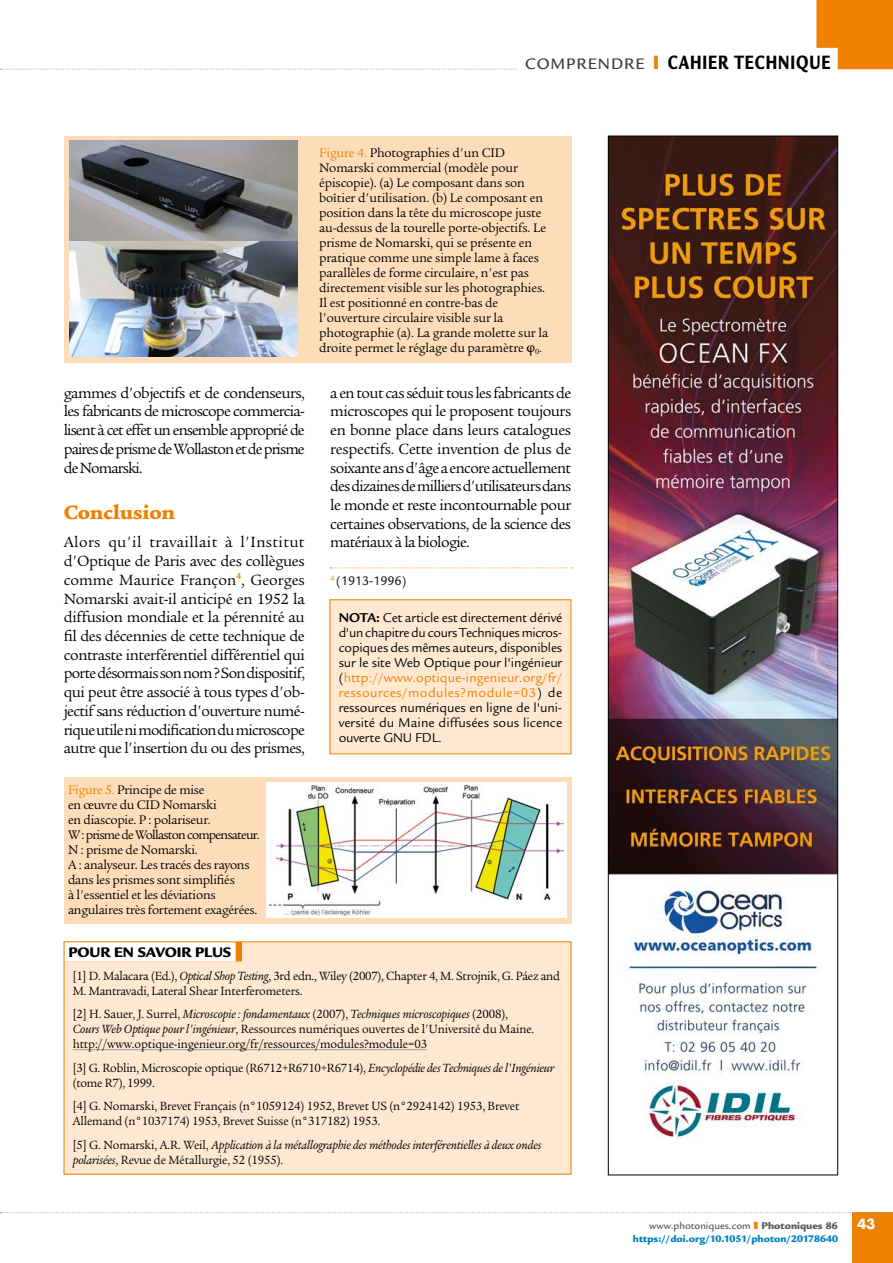
<style>
.page{position:relative;width:893px;height:1263px;background:#fff}
.page>*{position:absolute;margin:0;border:0;box-sizing:border-box;transform-origin:0 0}
.t1{font:900 21px "Legacy Sans";letter-spacing:.06em;color:#000;scale:.72 1}
.t2{font:900 21px "Legacy Serif";letter-spacing:-.01em;color:#f08100}
.t3{font:500 16.5px "Legacy Sans";letter-spacing:.06em;color:#3c3c3b}
.t4{font:16.05px/18.8px "Legacy Serif";letter-spacing:-.04em;color:#000;text-align:justify}
.t5{font:900 15px "Legacy Sans";letter-spacing:-.01em;color:#000}
.t6{font:13.95px/15px "Legacy Sans";color:#000;text-align:justify}
.t7{font:13.5px/15px "Legacy Serif";letter-spacing:-.01em;color:#000}
.t8{font:13.5px "Legacy Sans";letter-spacing:-.01em;color:#000}
.t9{font:700 13.5px "Futura Std";color:#fff}
.t10{font:12.9px/15px "Legacy Serif";letter-spacing:-.01em;color:#000;scale:.96 1}
.t11{font:italic 12.9px/15px "Legacy Serif";letter-spacing:-.01em;color:#000;scale:.96 1}
.t12{font:900 10.5px "Legacy Sans";color:#0081c3}
.t13{font:500 10.5px "Legacy Sans";color:#575756}
.s1{color:#f08100}
.s2{font-family:"Minion Pro";font-size:15px}
.s3{font-weight:700}
.s4{font-style:italic}
.s5{font-style:normal}
.s6{font-weight:900}
</style>
<div class="page">
<svg style="left:1px;top:0;width:892px;height:70px"></svg>
<div style="left:853px;top:1213px;width:40px;height:50px;background:#f08100"></div>
<svg style="left:0;top:1212px;width:893px;height:1px"></svg>
<img style="left:610px;top:138px;width:226px;height:1001px">
<div style="left:608px;top:136px;width:230px;height:1039px;border:1px solid #000"></div>
<div style="left:64px;top:136px;width:507px;height:226px;background:#fddcba"></div>
<img style="left:69px;top:141px;width:229px;height:100px">
<img style="left:69px;top:241px;width:229px;height:116px">
<div style="left:64px;top:777px;width:507px;height:146px;background:#fddcba"></div>
<div style="left:267px;top:782px;width:300px;height:136px;background:#fff"></div>
<img style="left:270px;top:785px;width:293px;height:130px">
<div style="left:330px;top:600px;width:241px;height:154px;background:#fee8d2"></div>
<svg style="left:331px;top:568px;width:241px;height:1px"></svg>
<div style="left:64px;top:942px;width:507px;height:232px;background:#fee8d2"></div>
<div style="left:64px;top:942px;width:178px;height:19px;background:#f08100"></div>
<div style="left:64px;top:942px;width:172px;height:19px;background:#fff"></div>
<hr style="left:73px;top:1049px;width:354px;height:1px;background:#9d9d9c">
<p class="t3" style="left:525px;top:55px;width:64px">Comprendre</p>
<h1 class="t1" style="left:653px;top:50px;width:248px"><span class="s1">I</span> CAHIER TECHNIQUE</h1>
<p class="t4" style="left:64px;top:383px;width:242px">gammes d'objectifs et de condenseurs, les fabricants de microscope commercia&shy;lisent à cet effet un ensemble approprié de paires de prisme de Wollaston et de prisme de Nomarski.</p>
<h1 class="t2" style="left:64px;top:500px;width:113px">Conclusion</h1>
<p class="t4" style="left:64px;top:533px;width:243px">Alors qu'il travaillait à l'Institut d'Optique de Paris avec des collègues comme Maurice Françon<sup>4</sup>, Georges Nomarski avait-il anticipé en 1952 la diffusion mondiale et la pérennité au fil des décennies de cette technique de contraste interférentiel différentiel qui porte désormais son nom? Son dispositif, qui peut être associé à tous types d'ob&shy;jectif sans réduction d'ouverture numé&shy;rique utile ni modification du microscope autre que l'insertion du ou des prismes,</p>
<p class="t7" style="left:68px;top:783px;width:193px"><span class="s1">Figure 5.</span> Principe de mise<br>en œuvre du CID Nomarski<br>en diascopie. P : polariseur.<br>W: prisme de Wollaston compensateur.<br>N : prisme de Nomarski.<br>A : analyseur. Les tracés des rayons dans les prismes sont simplifiés<br>à l'essentiel et les déviations angulaires très fortement exagérées.</p>
<p class="t7" style="left:319px;top:145px;width:231px"><span class="s1">Figure 4.</span> Photographies d'un CID Nomarski commercial (modèle pour épiscopie). (a) Le composant dans son boîtier d'utilisation. (b) Le composant en position dans la tête du microscope juste au-dessus de la tourelle porte-objectifs. Le prisme de Nomarski, qui se présente en pratique comme une simple lame à faces parallèles de forme circulaire, n'est pas directement visible sur les photographies.<br>Il est positionné en contre-bas de l'ouverture circulaire visible sur la photographie (a). La grande molette sur la droite permet le réglage du paramètre <span class="s2">φ</span><sub>0</sub>.</p>
<p class="t4" style="left:330px;top:383px;width:243px">a en tout cas séduit tous les fabricants de microscopes qui le proposent toujours en bonne place dans leurs catalogues respectifs. Cette invention de plus de soixante ans d'âge a encore actuellement des dizaines de milliers d'utilisateurs dans le monde et reste incontournable pour certaines observations, de la science des matériaux à la biologie.</p>
<p class="t8" style="left:330px;top:573px;width:78px"><sup>4</sup> (1913-1996)</p>
<p class="t6" style="left:339px;top:610px;width:225px"><span class="s3">NOTA:</span> Cet article est directement dérivé d'un chapitre du cours Techniques micros&shy;copiques des mêmes auteurs, disponibles sur le site Web Optique pour l'ingénieur (<span class="s1">http://www.optique-ingenieur.org/fr/ ressources/modules?module=03</span>) de ressources numériques en ligne de l'uni&shy;versité du Maine diffusées sous licence ouverte GNU FDL.</p>
<p class="t5" style="left:68px;top:943px;width:164px">POUR EN SAVOIR PLUS</p>
<p class="t10" style="left:73px;top:968px;width:509px">[1] D. Malacara (Ed.), <span class="s4">Optical Shop Testing</span>, 3rd edn., Wiley (2007), Chapter 4, M. Strojnik, G. Páez and<br>M. Mantravadi, Lateral Shear Interferometers.</p>
<p class="t10" style="left:73px;top:1007px;width:482px">[2] H. Sauer, J. Surrel, <span class="s4">Microscopie : fondamentaux</span> (2007), <span class="s4">Techniques microscopiques</span> (2008),<br><span class="s4">Cours Web Optique pour l'ingénieur</span>, Ressources numériques ouvertes de l'Université du Maine. http://www.optique-ingenieur.org/fr/ressources/modules?module=03</p>
<p class="t10" style="left:73px;top:1060px;width:503px">[3] G. Roblin, Microscopie optique (R6712+R6710+R6714), <span class="s4">Encyclopédie des Techniques de l'Ingénieur </span>(tome R7), 1999.</p>
<p class="t10" style="left:73px;top:1099px;width:467px">[4] G. Nomarski, Brevet Français (n°1059124) 1952, Brevet US (n°2924142) 1953, Brevet<br>Allemand (n°1037174) 1953, Brevet Suisse (n°317182) 1953.</p>
<p class="t11" style="left:73px;top:1137px;width:490px"><span class="s5">[5] G. Nomarski, A.R. Weil,</span> Application à la métallographie des méthodes interférentielles à deux ondes polarisées<span class="s5">, Revue de Métallurgie, 52 (1955).</span></p>
<p class="t13" style="left:649px;top:1220px;width:190px">www.photoniques.com <span class="s1">❚</span> <span class="s6">Photoniques 86</span></p>
<p class="t9" style="left:857px;top:1215px;width:20px">43</p>
<p class="t12" style="left:633px;top:1232px;width:207px">https://doi.org/10.1051/photon/20178640</p>
</div>
